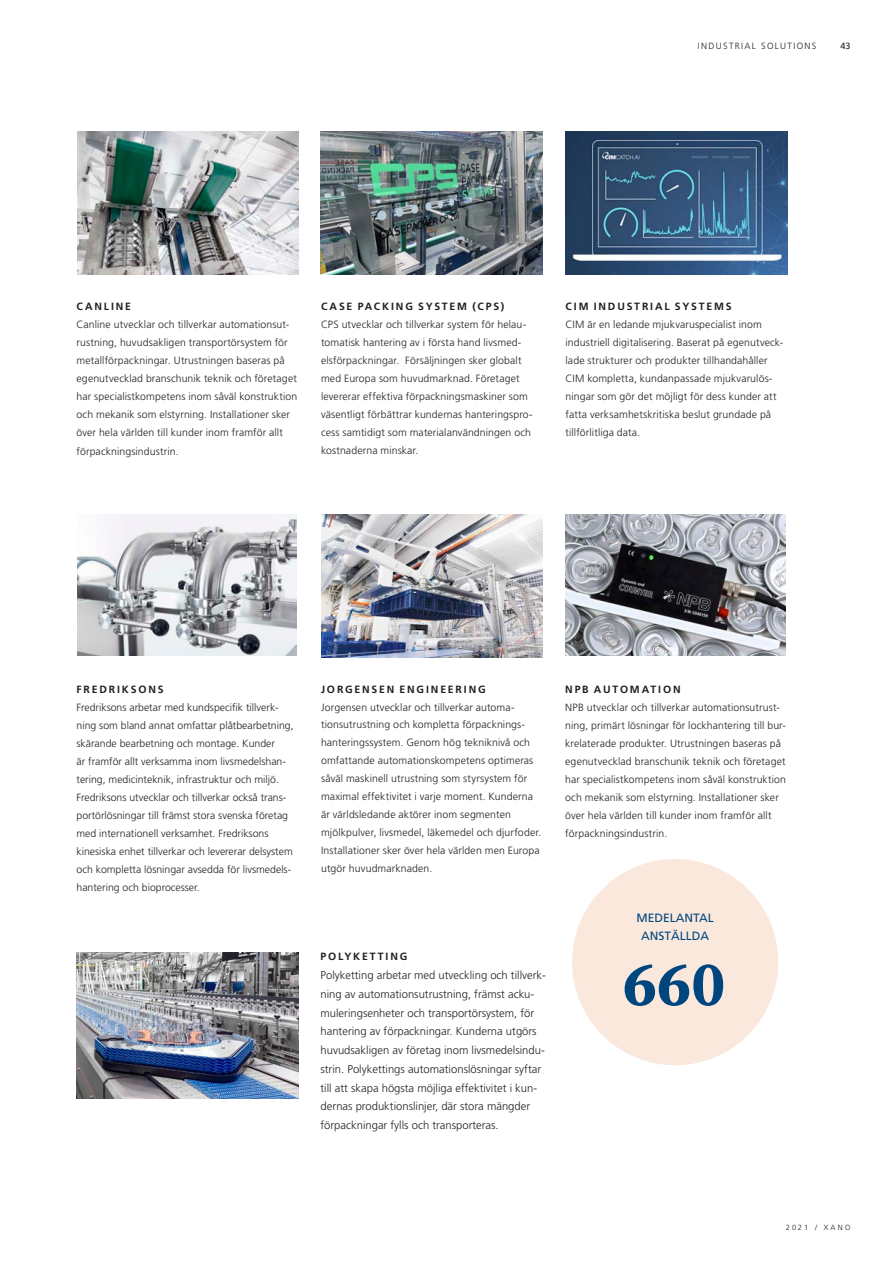
<style>
.page{position:relative;width:893px;height:1263px;background:#fff}
.page>*{position:absolute;margin:0;border:0;box-sizing:border-box;transform-origin:0 0}
.brödtext{font:700 63px "Source Serif Pro";color:#00467e}
.brödtext-2{font:12px "Frutiger";color:#00467e}
.brödtext-3{font:300 11.25px/18.8px "Frutiger";color:#231f20}
.Brödtext{font:300 10.5px/18px "Frutiger";letter-spacing:.01em;color:#231f20}
.brödtext-4{font:300 10.5px/18px "Frutiger";color:#231f20}
.Mellanrubrik{font:700 10.5px "Frutiger";letter-spacing:.175em;color:#231f20}
.t1{font:300 9px "Frutiger";letter-spacing:.15em;color:#231f20}
.t2{font:9px "Frutiger";color:#231f20}
.t3{font:300 7.5px "Frutiger";letter-spacing:.3em;color:#231f20}
</style>
<div class="page">
<img style="left:565px;top:514px;width:220px;height:142px">
<img style="left:77px;top:952px;width:222px;height:146px">
<img style="left:77px;top:132px;width:222px;height:143px">
<img style="left:77px;top:514px;width:219px;height:142px">
<img style="left:321px;top:514px;width:221px;height:143px">
<img style="left:320px;top:132px;width:223px;height:143px">
<img style="left:566px;top:132px;width:222px;height:143px">
<div style="left:572px;top:859px;width:206px;height:206px;background:#fae8dc;border-radius:50%"></div>
<p class="t1" style="left:698px;top:41px;width:120px">INDUSTRIAL SOLUTIONS</p>
<p class="t2" style="left:840px;top:41px;width:12px">43</p>
<p class="Mellanrubrik" style="left:77px;top:300px;width:56px">CANLINE</p>
<p class="Brödtext" style="left:77px;top:315px;width:222px">Canline utvecklar och tillverkar automationsut&shy;rustning, huvudsakligen transportörsystem för metallförpackningar. Utrustningen baseras på egenutvecklad branschunik teknik och företaget har specialistkompetens inom såväl konstruktion och mekanik som elstyrning. Installationer sker över hela världen till kunder inom framför allt förpackningsindustrin.</p>
<p class="Mellanrubrik" style="left:321px;top:300px;width:185px">CASE PACKING SYSTEM (CPS)</p>
<p class="Brödtext" style="left:321px;top:315px;width:213px">CPS utvecklar och tillverkar system för helau&shy;tomatisk hantering av i första hand livsmed&shy;elsförpackningar. Försäljningen sker globalt med Europa som huvudmarknad. Företaget levererar effektiva förpackningsmaskiner som väsentligt förbättrar kundernas hanteringspro&shy;cess samtidigt som materialanvändningen och kostnaderna minskar.</p>
<p class="Mellanrubrik" style="left:566px;top:300px;width:168px">CIM INDUSTRIAL SYSTEMS</p>
<p class="Brödtext" style="left:566px;top:315px;width:219px">CIM är en ledande mjukvaruspecialist inom industriell digitalisering. Baserat på egenutveck&shy;lade strukturer och produkter tillhandahåller CIM kompletta, kundanpassade mjukvarulös&shy;ningar som gör det möjligt för dess kunder att fatta verksamhetskritiska beslut grundade på tillförlitliga data.</p>
<p class="Mellanrubrik" style="left:77px;top:683px;width:89px">FREDRIKSONS</p>
<p class="brödtext-4" style="left:77px;top:698px;width:219px">Fredriksons arbetar med kundspecifik tillverk&shy;ning som bland annat omfattar plåtbearbetning, skärande bearbetning och montage. Kunder<br>är framför allt verksamma inom livsmedelshan&shy;tering, medicinteknik, infrastruktur och miljö.<br>Fredriksons utvecklar och tillverkar också trans&shy;portörlösningar till främst stora svenska företag med internationell verksamhet. Fredriksons kinesiska enhet tillverkar och levererar delsystem och kompletta lösningar avsedda för livsmedels&shy;hantering och bioprocesser.</p>
<p class="Mellanrubrik" style="left:321px;top:683px;width:166px">JORGENSEN ENGINEERING</p>
<p class="Brödtext" style="left:321px;top:698px;width:222px">Jorgensen utvecklar och tillverkar automa&shy;tionsutrustning och kompletta förpacknings&shy;hanteringssystem. Genom hög tekniknivå och omfattande automationskompetens optimeras såväl maskinell utrustning som styrsystem för maximal effektivitet i varje moment. Kunderna är världsledande aktörer inom segmenten mjölkpulver, livsmedel, läkemedel och djurfoder.<br>Installationer sker över hela världen men Europa utgör huvudmarknaden.</p>
<p class="Mellanrubrik" style="left:321px;top:950px;width:88px">POLYKETTING</p>
<p class="brödtext-3" style="left:320px;top:966px;width:227px">Polyketting arbetar med utveckling och tillverk&shy;ning av automationsutrustning, främst acku&shy;muleringsenheter och transportörsystem, för hantering av förpackningar. Kunderna utgörs huvudsakligen av företag inom livsmedelsindu&shy;strin. Polykettings automationslösningar syftar till att skapa högsta möjliga effektivitet i kun&shy;dernas produktionslinjer, där stora mängder förpackningar fylls och transporteras.</p>
<p class="Mellanrubrik" style="left:565px;top:683px;width:117px">NPB AUTOMATION</p>
<p class="Brödtext" style="left:565px;top:698px;width:222px">NPB utvecklar och tillverkar automationsutrust&shy;ning, primärt lösningar för lockhantering till bur&shy;krelaterade produkter. Utrustningen baseras på egenutvecklad branschunik teknik och företaget har specialistkompetens inom såväl konstruktion och mekanik som elstyrning. Installationer sker över hela världen till kunder inom framför allt förpackningsindustrin.</p>
<p class="brödtext-2" style="left:636px;top:911px;width:79px">MEDELANTAL</p>
<p class="brödtext-2" style="left:641px;top:929px;width:69px">ANSTÄLLDA</p>
<p class="brödtext" style="left:623px;top:940px;width:104px">660</p>
<p class="t3" style="left:786px;top:1223px;width:66px">2021 / XANO</p>
</div>
